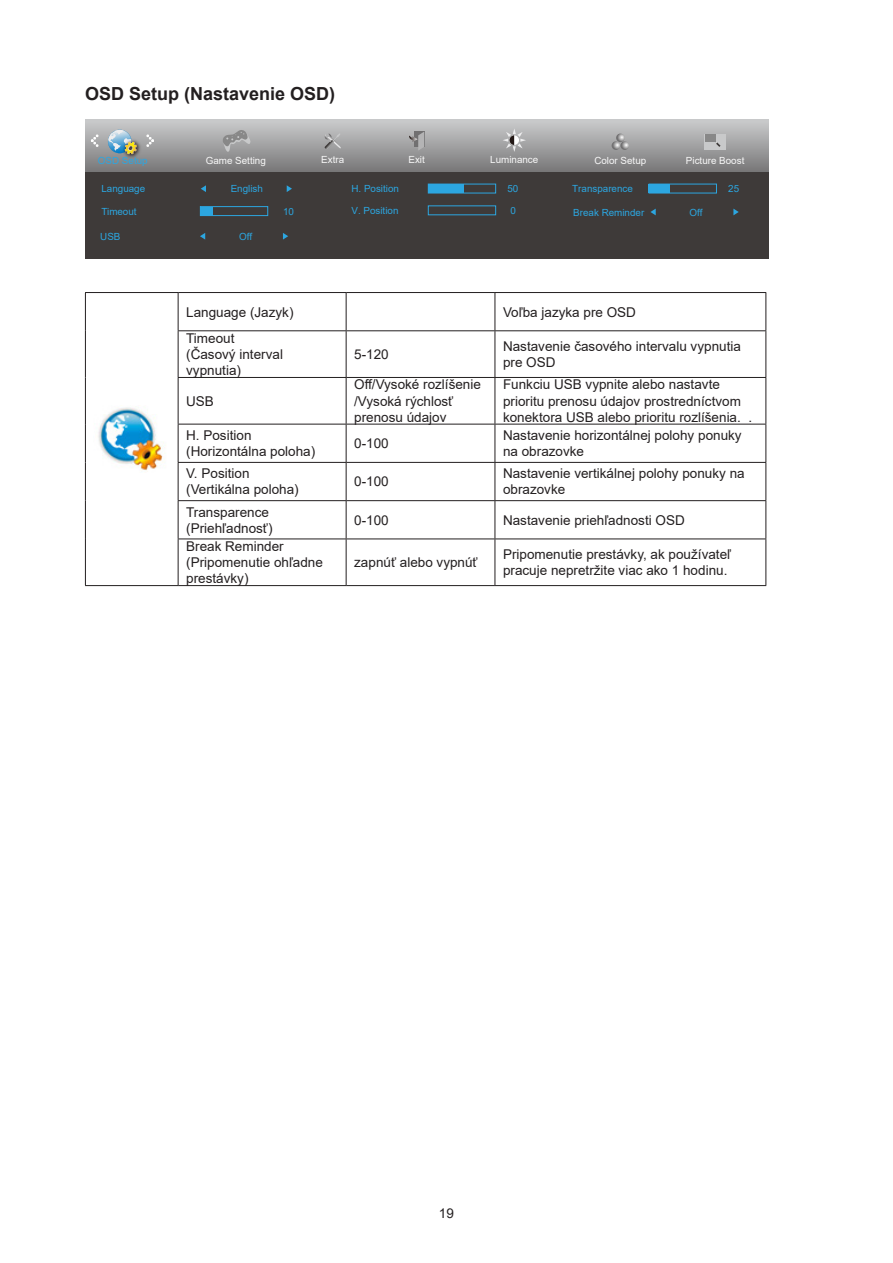
<style>
.page{position:relative;width:893px;height:1263px;background:#fff}
.page>*{position:absolute;margin:0;border:0;box-sizing:border-box;transform-origin:0 0}
.Heading_3{font:700 18px "Arial";color:#231f20}
.无间隔{font:13.5px/16.2px "Arial";color:#231f20}
.正文_text-1{font:13.5px "Arial";color:#231f20}
.t1{font:9.9px "Arial";color:#2ca6e0}
.t2{font:9.9px "Arial";color:#f7f7f7}
</style>
<div class="page">
<svg style="left:85px;top:119px;width:683px;height:53px;background:#a0a1a2"></svg>
<div style="left:85px;top:172px;width:683px;height:87px;background:#3e3a39"></div>
<svg style="left:91px;top:134px;width:8px;height:13px"></svg>
<svg style="left:146px;top:134px;width:8px;height:13px"></svg>
<svg style="left:409px;top:132px;width:15px;height:19px"></svg>
<svg style="left:324px;top:133px;width:18px;height:16px"></svg>
<svg style="left:503px;top:128px;width:23px;height:24px"></svg>
<svg style="left:612px;top:134px;width:17px;height:16px"></svg>
<div style="left:428px;top:205px;width:68px;height:10px;border:1px solid #2ca6e0"></div>
<div style="left:648px;top:184px;width:22px;height:9px;background:#2ca6e0"></div>
<div style="left:649px;top:184px;width:68px;height:9px;border:1px solid #2ca6e0"></div>
<svg style="left:201px;top:185px;width:5px;height:7px"></svg>
<svg style="left:287px;top:185px;width:5px;height:7px"></svg>
<div style="left:200px;top:206px;width:68px;height:10px;border:1px solid #2ca6e0"></div>
<div style="left:200px;top:207px;width:13px;height:9px;background:#2ca6e0"></div>
<div style="left:428px;top:184px;width:36px;height:9px;background:#2ca6e0"></div>
<svg style="left:650px;top:209px;width:6px;height:6px"></svg>
<svg style="left:733px;top:209px;width:6px;height:6px"></svg>
<img style="left:121px;top:138px;width:23px;height:23px">
<svg style="left:108px;top:130px;width:29px;height:24px"></svg>
<div style="left:705px;top:134px;width:21px;height:15px;background:#c8c9ca"></div>
<div style="left:705px;top:134px;width:10px;height:8px;background:#888"></div>
<svg style="left:716px;top:142px;width:4px;height:5px"></svg>
<svg style="left:223px;top:130px;width:27px;height:22px"></svg>
<svg style="left:200px;top:233px;width:5px;height:7px"></svg>
<svg style="left:283px;top:233px;width:5px;height:7px"></svg>
<hr style="left:85px;top:292px;width:93px;height:1px;background:#231f20">
<hr style="left:85px;top:293px;width:1px;height:38px;background:#231f20">
<hr style="left:178px;top:292px;width:168px;height:1px;background:#231f20">
<hr style="left:178px;top:293px;width:1px;height:37px;background:#231f20">
<hr style="left:346px;top:292px;width:149px;height:1px;background:#231f20">
<hr style="left:346px;top:293px;width:1px;height:37px;background:#231f20">
<hr style="left:495px;top:292px;width:271px;height:1px;background:#231f20">
<hr style="left:495px;top:293px;width:1px;height:37px;background:#231f20">
<hr style="left:765px;top:293px;width:1px;height:37px;background:#231f20">
<hr style="left:85px;top:331px;width:1px;height:46px;background:#231f20">
<hr style="left:178px;top:330px;width:168px;height:1px;background:#231f20">
<hr style="left:178px;top:331px;width:1px;height:46px;background:#231f20">
<hr style="left:346px;top:330px;width:149px;height:1px;background:#231f20">
<hr style="left:346px;top:331px;width:1px;height:46px;background:#231f20">
<hr style="left:495px;top:330px;width:271px;height:1px;background:#231f20">
<hr style="left:495px;top:331px;width:1px;height:46px;background:#231f20">
<hr style="left:765px;top:331px;width:1px;height:46px;background:#231f20">
<hr style="left:85px;top:377px;width:1px;height:47px;background:#231f20">
<hr style="left:178px;top:377px;width:168px;height:1px;background:#231f20">
<hr style="left:178px;top:378px;width:1px;height:46px;background:#231f20">
<hr style="left:346px;top:377px;width:149px;height:1px;background:#231f20">
<hr style="left:346px;top:378px;width:1px;height:46px;background:#231f20">
<hr style="left:495px;top:377px;width:271px;height:1px;background:#231f20">
<hr style="left:495px;top:378px;width:1px;height:46px;background:#231f20">
<hr style="left:765px;top:378px;width:1px;height:46px;background:#231f20">
<hr style="left:85px;top:424px;width:1px;height:38px;background:#231f20">
<hr style="left:178px;top:424px;width:168px;height:1px;background:#231f20">
<hr style="left:178px;top:424px;width:1px;height:38px;background:#231f20">
<hr style="left:346px;top:424px;width:149px;height:1px;background:#231f20">
<hr style="left:346px;top:424px;width:1px;height:38px;background:#231f20">
<hr style="left:495px;top:424px;width:271px;height:1px;background:#231f20">
<hr style="left:495px;top:424px;width:1px;height:38px;background:#231f20">
<hr style="left:765px;top:424px;width:1px;height:38px;background:#231f20">
<hr style="left:85px;top:462px;width:1px;height:39px;background:#231f20">
<hr style="left:178px;top:462px;width:168px;height:1px;background:#231f20">
<hr style="left:178px;top:463px;width:1px;height:37px;background:#231f20">
<hr style="left:346px;top:462px;width:149px;height:1px;background:#231f20">
<hr style="left:346px;top:463px;width:1px;height:37px;background:#231f20">
<hr style="left:495px;top:462px;width:271px;height:1px;background:#231f20">
<hr style="left:495px;top:463px;width:1px;height:37px;background:#231f20">
<hr style="left:765px;top:463px;width:1px;height:37px;background:#231f20">
<hr style="left:85px;top:501px;width:1px;height:38px;background:#231f20">
<hr style="left:178px;top:500px;width:168px;height:1px;background:#231f20">
<hr style="left:178px;top:501px;width:1px;height:37px;background:#231f20">
<hr style="left:346px;top:500px;width:149px;height:1px;background:#231f20">
<hr style="left:346px;top:501px;width:1px;height:37px;background:#231f20">
<hr style="left:495px;top:500px;width:271px;height:1px;background:#231f20">
<hr style="left:495px;top:501px;width:1px;height:37px;background:#231f20">
<hr style="left:765px;top:501px;width:1px;height:37px;background:#231f20">
<hr style="left:85px;top:539px;width:1px;height:46px;background:#231f20">
<hr style="left:178px;top:538px;width:168px;height:1px;background:#231f20">
<hr style="left:178px;top:539px;width:1px;height:46px;background:#231f20">
<hr style="left:346px;top:538px;width:149px;height:1px;background:#231f20">
<hr style="left:346px;top:539px;width:1px;height:46px;background:#231f20">
<hr style="left:495px;top:538px;width:271px;height:1px;background:#231f20">
<hr style="left:495px;top:539px;width:1px;height:46px;background:#231f20">
<hr style="left:765px;top:539px;width:1px;height:46px;background:#231f20">
<hr style="left:85px;top:585px;width:93px;height:1px;background:#231f20">
<hr style="left:178px;top:585px;width:168px;height:1px;background:#231f20">
<hr style="left:346px;top:585px;width:149px;height:1px;background:#231f20">
<hr style="left:495px;top:585px;width:271px;height:1px;background:#231f20">
<img style="left:98px;top:405px;width:67px;height:67px">
<p class="Heading_3" style="left:85px;top:81px;width:252px">OSD Setup (Nastavenie OSD)</p>
<p class="t2" style="left:321px;top:153px;width:24px">Extra</p>
<p class="t2" style="left:408px;top:153px;width:18px">Exit</p>
<p class="t2" style="left:490px;top:153px;width:50px">Luminance</p>
<p class="t2" style="left:594px;top:153px;width:53px">Color Setup</p>
<p class="t1" style="left:351px;top:182px;width:49px">H. Position</p>
<p class="t1" style="left:507px;top:182px;width:12px">50</p>
<p class="t1" style="left:351px;top:204px;width:48px">V. Position</p>
<p class="t1" style="left:510px;top:204px;width:7px">0</p>
<p class="t1" style="left:98px;top:153px;width:51px">OSD Setup</p>
<p class="t2" style="left:206px;top:153px;width:62px">Game Setting</p>
<p class="t2" style="left:686px;top:153px;width:60px">Picture Boost</p>
<p class="t1" style="left:101px;top:182px;width:45px">Language</p>
<p class="t1" style="left:231px;top:182px;width:34px">English</p>
<p class="t1" style="left:572px;top:182px;width:62px">Transparence</p>
<p class="t1" style="left:728px;top:182px;width:12px">25</p>
<p class="t1" style="left:101px;top:204px;width:37px">Timeout</p>
<p class="t1" style="left:283px;top:204px;width:12px">10</p>
<p class="t1" style="left:573px;top:205px;width:73px">Break Reminder</p>
<p class="t1" style="left:690px;top:205px;width:14px">Off</p>
<p class="t1" style="left:100px;top:229px;width:22px">USB</p>
<p class="t1" style="left:239px;top:229px;width:14px">Off</p>
<p class="无间隔" style="left:186px;top:304px;width:109px">Language (Jazyk)</p>
<p class="无间隔" style="left:503px;top:304px;width:134px">Voľba jazyka pre OSD</p>
<p class="无间隔" style="left:186px;top:330px;width:98px">Timeout (Časový interval vypnutia)</p>
<p class="无间隔" style="left:354px;top:346px;width:36px">5-120</p>
<p class="无间隔" style="left:503px;top:338px;width:239px">Nastavenie časového intervalu vypnutia pre OSD</p>
<p class="无间隔" style="left:354px;top:376px;width:128px">Off/Vysoké rozlíšenie /Vysoká rýchlosť prenosu údajov</p>
<p class="无间隔" style="left:503px;top:376px;width:251px">Funkciu USB vypnite alebo nastavte prioritu prenosu údajov prostredníctvom konektora USB alebo prioritu rozlíšenia. .</p>
<p class="正文_text-1" style="left:186px;top:392px;width:29px">USB</p>
<p class="无间隔" style="left:186px;top:427px;width:131px">H. Position (Horizontálna poloha)</p>
<p class="无间隔" style="left:354px;top:435px;width:36px">0-100</p>
<p class="无间隔" style="left:503px;top:427px;width:240px">Nastavenie horizontálnej polohy ponuky na obrazovke</p>
<p class="无间隔" style="left:186px;top:465px;width:114px">V. Position (Vertikálna poloha)</p>
<p class="无间隔" style="left:354px;top:473px;width:36px">0-100</p>
<p class="无间隔" style="left:503px;top:465px;width:243px">Nastavenie vertikálnej polohy ponuky na obrazovke</p>
<p class="无间隔" style="left:186px;top:504px;width:88px">Transparence (Priehľadnosť)</p>
<p class="无间隔" style="left:354px;top:512px;width:36px">0-100</p>
<p class="无间隔" style="left:503px;top:512px;width:183px">Nastavenie priehľadnosti OSD</p>
<p class="无间隔" style="left:186px;top:538px;width:138px">Break Reminder (Pripomenutie ohľadne prestávky)</p>
<p class="无间隔" style="left:354px;top:554px;width:125px">zapnúť alebo vypnúť</p>
<p class="无间隔" style="left:503px;top:546px;width:230px">Pripomenutie prestávky, ak používateľ pracuje nepretržite viac ako 1 hodinu.</p>
<p class="无间隔" style="left:439px;top:1205px;width:17px">19</p>
</div>
